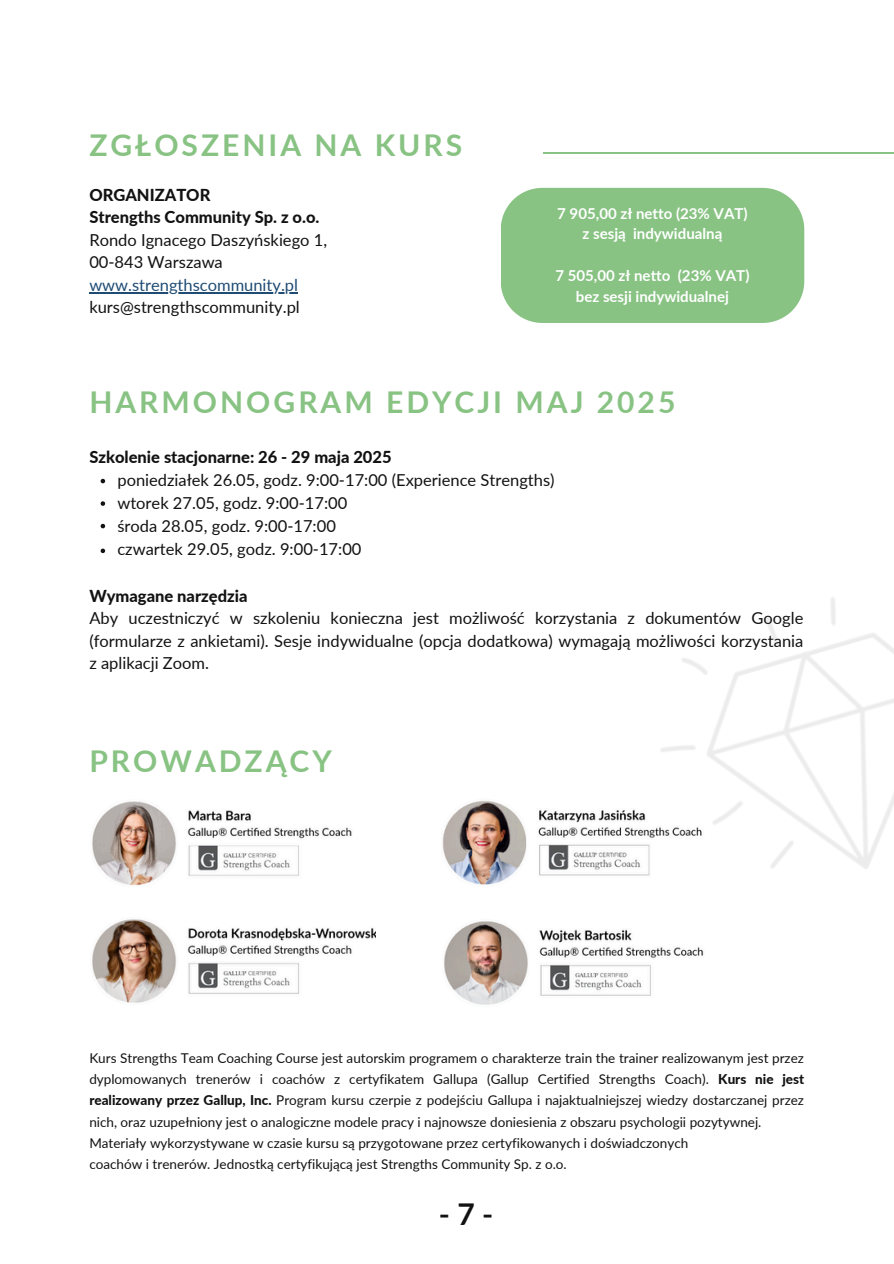
<style>
.page{position:relative;width:894px;height:1264px;background:#fff}
.page>*{position:absolute;margin:0;border:0;box-sizing:border-box;transform-origin:0 0}
.t1{font:700 30px "Lato";letter-spacing:.1em;color:#88c383}
.t2{font:700 30px "Lato";color:#121212}
.t3{font:16.5px/22.5px "Lato";color:#121212}
.t4{font:800 16.5px "Lato";color:#121212}
.t5{font:700 15px/20.7px "Lato";color:#fff;text-align:center}
.t6{font:13.5px/21.3px "Lato";color:#121212;text-align:justify}
.s1{font-weight:800}
.s2{color:#1f4c74}
</style>
<div class="page">
<hr style="left:543px;top:152px;width:350px;height:1px;background:#88c383">
<img style="left:92px;top:801px;width:284px;height:202px">
<img style="left:444px;top:921px;width:260px;height:84px">
<img style="left:442px;top:800px;width:178px;height:85px">
<img style="left:620px;top:597px;width:273px;height:330px">
<div style="left:501px;top:188px;width:303px;height:135px;background:#88c383"></div>
<hr style="left:89px;top:292px;width:209px;height:1px;background:#1f4c74">
<svg style="left:101px;top:479px;width:4px;height:4px"></svg>
<svg style="left:101px;top:501px;width:4px;height:5px"></svg>
<svg style="left:101px;top:524px;width:4px;height:4px"></svg>
<svg style="left:101px;top:548px;width:4px;height:5px"></svg>
<h3 class="t1" style="left:89px;top:126px;width:374px">ZGŁOSZENIA NA KURS</h3>
<p class="t3" style="left:89px;top:183px;width:239px"><span class="s1">ORGANIZATOR<br>Strengths Community Sp. z o.o.<br></span>Rondo Ignacego Daszyńskiego 1,<br>00-843 Warszawa</p>
<h4 class="t3" style="left:89px;top:273px;width:212px"><span class="s2">www.strengthscommunity.pl </span>kurs@strengthscommunity.pl</h4>
<p class="t5" style="left:557px;top:202px;width:192px">7 905,00 zł netto (23% VAT) z sesją indywidualną</p>
<p class="t5" style="left:555px;top:265px;width:195px">7 505,00 zł netto (23% VAT) bez sesji indywidualnej</p>
<p class="t1" style="left:89px;top:383px;width:587px">HARMONOGRAM EDYCJI MAJ 2025</p>
<p class="t4" style="left:89px;top:447px;width:304px">Szkolenie stacjonarne: 26 - 29 maja 2025</p>
<p class="t3" style="left:117px;top:467px;width:438px;line-height:23.2px">poniedziałek 26.05, godz. 9:00-17:00 (Experience Strengths) wtorek 27.05, godz. 9:00-17:00<br>środa 28.05, godz. 9:00-17:00<br>czwartek 29.05, godz. 9:00-17:00</p>
<p class="t3" style="left:89px;top:584px;width:715px"><span class="s1">Wymagane narzędzia<br></span>Aby uczestniczyć w szkoleniu konieczna jest możliwość korzystania z dokumentów Google (formularze z ankietami). Sesje indywidualne (opcja dodatkowa) wymagają możliwości korzystania z aplikacji Zoom.</p>
<h1 class="t1" style="left:89px;top:742px;width:244px">PROWADZĄCY</h1>
<h3 class="t6" style="left:89px;top:1046px;width:716px">Kurs Strengths Team Coaching Course jest autorskim programem o charakterze train the trainer realizowanym jest przez dyplomowanych trenerów i coachów z certyfikatem Gallupa (Gallup Certified Strengths Coach). <span class="s1">Kurs nie jest realizowany przez Gallup, Inc.</span> Program kursu czerpie z podejściu Gallupa i najaktualniejszej wiedzy dostarczanej przez nich, oraz uzupełniony jest o analogiczne modele pracy i najnowsze doniesienia z obszaru psychologii pozytywnej.</h3>
<h3 class="t6" style="left:89px;top:1132px;width:600px">Materiały wykorzystywane w czasie kursu są przygotowane przez certyfikowanych i doświadczonych</h3>
<h1 class="t6" style="left:89px;top:1153px;width:478px">coachów i trenerów. Jednostką certyfikującą jest Strengths Community Sp. z o.o.</h1>
<p class="t2" style="left:439px;top:1195px;width:56px">-7 -</p>
</div>
